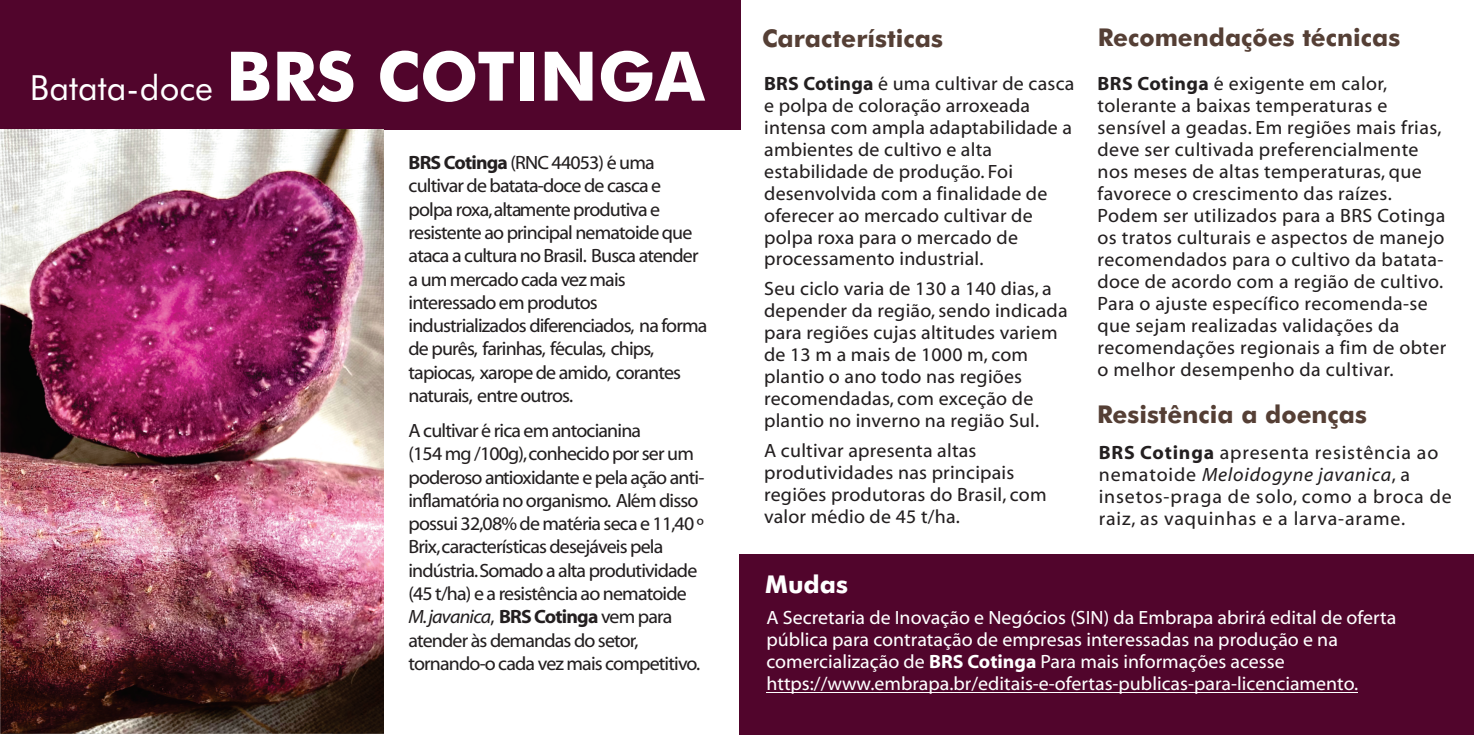
<style>
.page{position:relative;width:1474px;height:735px;background:#fff}
.page>*{position:absolute;margin:0;border:0;box-sizing:border-box;transform-origin:0 0}
.t1{font:700 68.25px "Futura BT";color:#fff}
.t2{font:34.65px "Futura BT";color:#fff}
.t3{font:700 24.5px "Futura BT";color:#553f35}
.t4{font:700 24.5px "Futura BT";color:#fff}
.t5{font:19.25px/21.9px "Myriad Web Pro";letter-spacing:.01em;color:#231f20}
.t6{font:19.25px/23.3px "Myriad Web Pro";letter-spacing:-.045em;color:#231f20}
.t7{font:19.25px/21.9px "Myriad Web Pro";color:#fff}
.t8{font:19.25px/21.9px "Myriad Web Pro";letter-spacing:.045em;color:#231f20}
.s1{font-weight:700}
.s2{font-style:italic}
</style>
<div class="page">
<div style="left:739px;top:553px;width:734px;height:181px;background:#51052c"></div>
<div style="left:0;top:0;width:740px;height:130px;background:#51052c"></div>
<hr style="left:766px;top:691px;width:592px;height:1px;background:#fff">
<img style="left:0;top:130px;width:383px;height:603px">
<h2 class="t2" style="left:30px;top:74px;width:184px">Batata-doce</h2>
<h1 class="t1" style="left:226px;top:49px;width:480px">BRS COTINGA</h1>
<p class="t6" style="left:408px;top:152px;width:300px"><span class="s1">BRS Cotinga</span> (RNC 44053) é uma cultivar de batata-doce de casca e polpa roxa,altamente produtiva e resistente ao principal nematoide que ataca a cultura no Brasil. Busca atender a um mercado cada vez mais interessado em produtos industrializados diferenciados, na forma de purês, farinhas, féculas, chips, tapiocas, xarope de amido, corantes naturais, entre outros.</p>
<p class="t6" style="left:408px;top:420px;width:297px">A cultivar é rica em antocianina<br>(154 mg /100g),conhecido por ser um poderoso antioxidante e pela ação anti&shy;inflamatória no organismo. Além disso possui 32,08% de matéria seca e 11,40 º Brix,características desejáveis pela indústria.Somado a alta produtividade (45 t/ha) e a resistência ao nematoide <span class="s2">M.javanica</span>, <span class="s1">BRS Cotinga</span> vem para atender às demandas do setor, tornando-o cada vez mais competitivo.</p>
<p class="t3" style="left:762px;top:28px;width:182px">Características</p>
<p class="t5" style="left:764px;top:74px;width:312px"><span class="s1">BRS Cotinga</span> é uma cultivar de casca e polpa de coloração arroxeada intensa com ampla adaptabilidade a ambientes de cultivo e alta estabilidade de produção. Foi desenvolvida com a finalidade de oferecer ao mercado cultivar de polpa roxa para o mercado de processamento industrial.</p>
<p class="t5" style="left:764px;top:279px;width:305px">Seu ciclo varia de 130 a 140 dias, a depender da região, sendo indicada para regiões cujas altitudes variem de 13 m a mais de 1000 m, com plantio o ano todo nas regiões recomendadas, com exceção de plantio no inverno na região Sul.</p>
<p class="t5" style="left:764px;top:440px;width:284px">A cultivar apresenta altas produtividades nas principais regiões produtoras do Brasil, com valor médio de 45 t/ha.</p>
<p class="t4" style="left:765px;top:574px;width:84px">Mudas</p>
<p class="t3" style="left:1097px;top:28px;width:304px">Recomendações técnicas</p>
<p class="t5" style="left:1097px;top:74px;width:350px"><span class="s1">BRS Cotinga</span> é exigente em calor, tolerante a baixas temperaturas e sensível a geadas. Em regiões mais frias, deve ser cultivada preferencialmente nos meses de altas temperaturas, que favorece o crescimento das raízes.<br>Podem ser utilizados para a BRS Cotinga os tratos culturais e aspectos de manejo recomendados para o cultivo da batata&shy;doce de acordo com a região de cultivo.<br>Para o ajuste específico recomenda-se que sejam realizadas validações da recomendações regionais a fim de obter o melhor desempenho da cultivar.</p>
<p class="t3" style="left:1097px;top:404px;width:271px">Resistência a doenças</p>
<p class="t8" style="left:1098px;top:442px;width:354px"><span class="s1">BRS Cotinga</span> apresenta resistência ao nematoide <span class="s2">Meloidogyne javanica</span>, a insetos-praga de solo, como a broca de raiz, as vaquinhas e a larva-arame.</p>
<p class="t7" style="left:766px;top:607px;width:631px">A Secretaria de Inovação e Negócios (SIN) da Embrapa abrirá edital de oferta pública para contratação de empresas interessadas na produção e na comercialização de <span class="s1">BRS Cotinga</span> Para mais informações acesse https://www.embrapa.br/editais-e-ofertas-publicas-para-licenciamento.</p>
</div>
